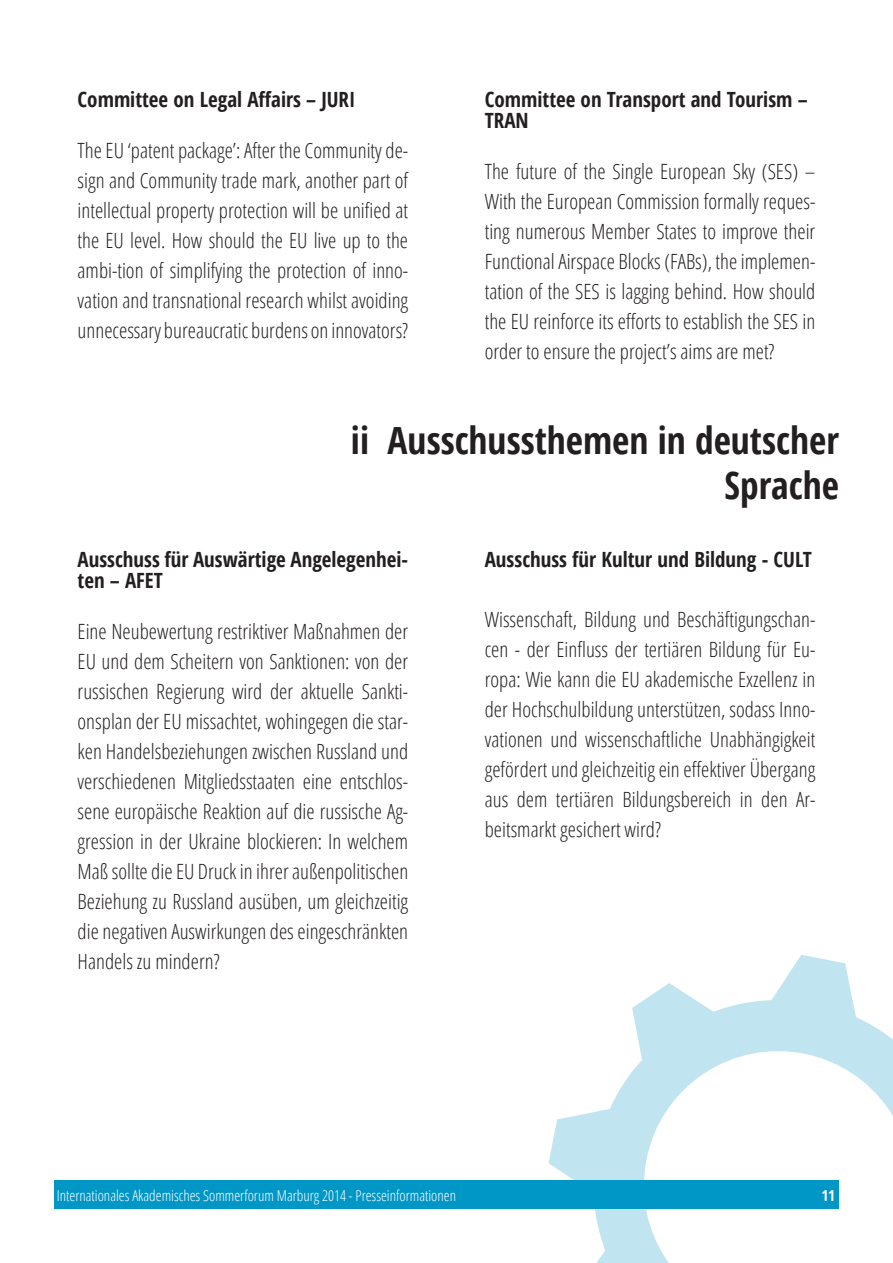
<style>
.page{position:relative;width:893px;height:1263px;background:#fff}
.page>*{position:absolute;margin:0;border:0;box-sizing:border-box;transform-origin:0 0}
.t1{font:700 condensed 37.5px/45px "Open Sans";color:#231f20;text-align:right}
.t2{font:300 condensed 21px/30px "Open Sans";color:#231f20;text-align:justify}
.t3{font:700 condensed 21px/21px "Open Sans";color:#231f20}
.t4{font:300 condensed 15px "Open Sans";color:#fff}
.t5{font:700 condensed 15px "Open Sans";color:#fff}
</style>
<div class="page">
<svg style="left:595px;top:1000px;width:298px;height:263px"></svg>
<svg style="left:632px;top:983px;width:83px;height:78px"></svg>
<svg style="left:595px;top:1248px;width:46px;height:15px"></svg>
<svg style="left:549px;top:1108px;width:63px;height:73px"></svg>
<svg style="left:770px;top:955px;width:86px;height:63px"></svg>
<div style="left:54px;top:1181px;width:785px;height:28px;background:#0097c6"></div>
<p class="t3" style="left:78px;top:88px;width:279px">Committee on Legal Affairs – JURI</p>
<p class="t2" style="left:78px;top:135px;width:332px">The EU ‘patent package’: After the Community de&shy;sign and Community trade mark, another part of intellectual property protection will be unified at the EU level. How should the EU live up to the ambi-tion of simplifying the protection of inno&shy;vation and transnational research whilst avoiding unnecessary bureaucratic burdens on innovators?</p>
<p class="t3" style="left:485px;top:88px;width:324px">Committee on Transport and Tourism –<br>TRAN</p>
<p class="t2" style="left:485px;top:156px;width:332px">The future of the Single European Sky (SES) – With the European Commission formally reques&shy;ting numerous Member States to improve their Functional Airspace Blocks (FABs), the implemen&shy;tation of the SES is lagging behind. How should the EU reinforce its efforts to establish the SES in order to ensure the project’s aims are met?</p>
<p class="t1" style="left:351px;top:417px;width:490px">ii Ausschussthemen in deutscher<br>Sprache</p>
<p class="t3" style="left:78px;top:548px;width:332px">Ausschuss für Auswärtige Angelegenhei&shy;ten – AFET</p>
<p class="t2" style="left:78px;top:616px;width:332px">Eine Neubewertung restriktiver Maßnahmen der EU und dem Scheitern von Sanktionen: von der russischen Regierung wird der aktuelle Sankti&shy;onsplan der EU missachtet, wohingegen die star&shy;ken Handelsbeziehungen zwischen Russland und verschiedenen Mitgliedsstaaten eine entschlos&shy;sene europäische Reaktion auf die russische Ag&shy;gression in der Ukraine blockieren: In welchem Maß sollte die EU Druck in ihrer außenpolitischen Beziehung zu Russland ausüben, um gleichzeitig die negativen Auswirkungen des eingeschränkten Handels zu mindern?</p>
<p class="t3" style="left:485px;top:548px;width:329px">Ausschuss für Kultur und Bildung - CULT</p>
<p class="t2" style="left:485px;top:604px;width:332px">Wissenschaft, Bildung und Beschäftigungschan&shy;cen - der Einfluss der tertiären Bildung für Eu&shy;ropa: Wie kann die EU akademische Exzellenz in der Hochschulbildung unterstützen, sodass Inno&shy;vationen und wissenschaftliche Unabhängigkeit gefördert und gleichzeitig ein effektiver Übergang aus dem tertiären Bildungsbereich in den Ar&shy;beitsmarkt gesichert wird?</p>
<p class="t4" style="left:57px;top:1185px;width:401px">Internationales Akademisches Sommerforum Marburg 2014 - Presseinformationen</p>
<p class="t5" style="left:821px;top:1185px;width:15px">11</p>
</div>
